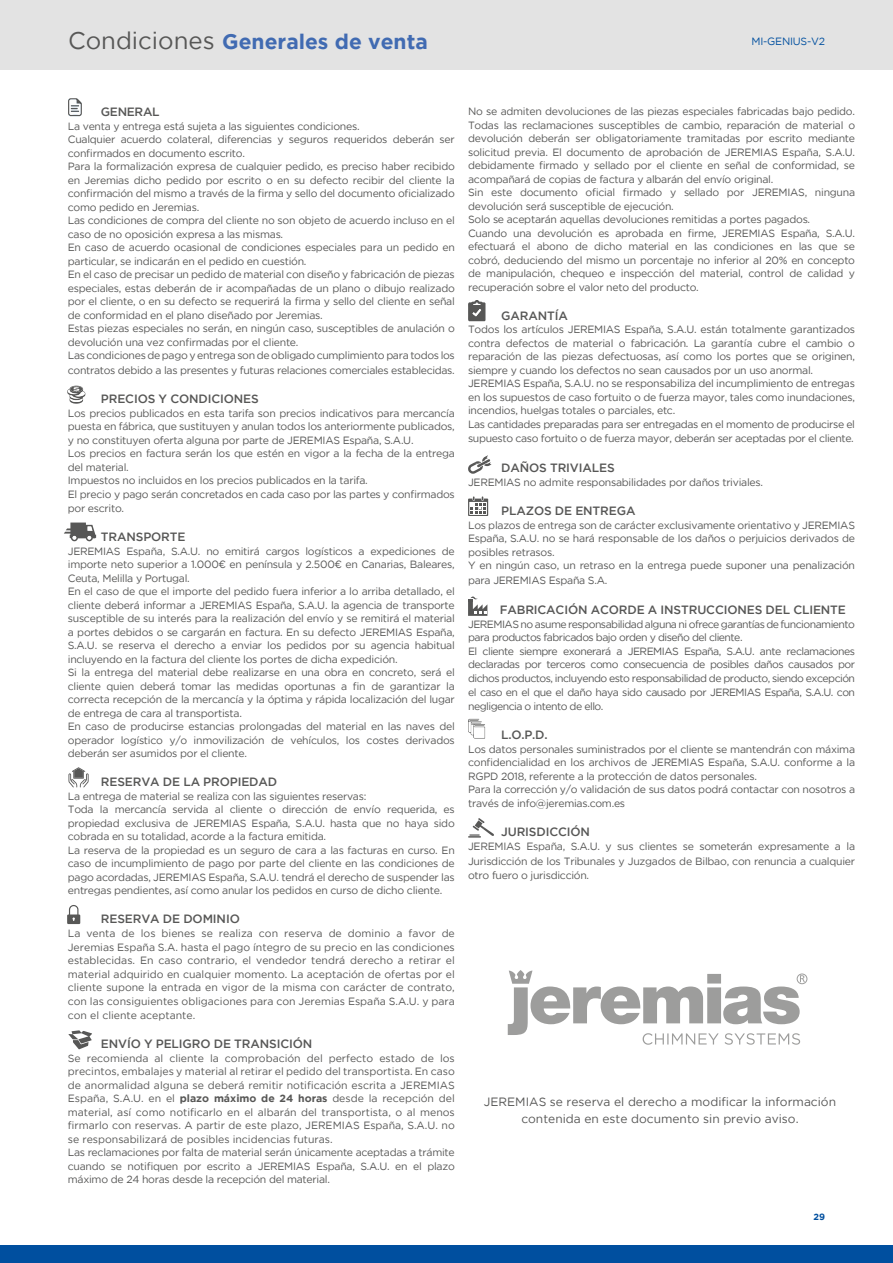
<style>
.page{position:relative;width:893px;height:1263px;background:#fff}
.page>*{position:absolute;margin:0;border:0;box-sizing:border-box;transform-origin:0 0}
.t1{font:700 21px "Gotham";color:#416bb2}
.t2{font:500 12px "Gotham";letter-spacing:-.01em;color:#575756}
.t3{font:12px/16.5px "Gotham";color:#575756;text-align:center}
.t4{font:10.5px/13.5px "Gotham";letter-spacing:-.025em;color:#575756}
.t5{font:10.5px/13.5px "Gotham";color:#575756}
.t6{font:10.5px/13.5px "Gotham";letter-spacing:-.05em;color:#575756}
.t7{font:10.5px "Gotham";letter-spacing:-.025em;color:#004f9f}
.t8{font:700 9px "Gotham";color:#004f9f}
.s1{font-weight:400;font-size:24px;color:#575756}
.s2{font-weight:700}
</style>
<div class="page">
<div style="left:0;top:0;width:893px;height:70px;background:#e3e3e3"></div>
<div style="left:0;top:1245px;width:893px;height:18px;background:#004f9f"></div>
<div style="left:797px;top:974px;width:10px;height:10px;border:1px solid #9d9d9c;border-radius:50%"></div>
<svg style="left:508px;top:970px;width:297px;height:75px"></svg>
<svg style="left:468px;top:719px;width:17px;height:19px"></svg>
<svg style="left:468px;top:818px;width:26px;height:20px"></svg>
<svg style="left:468px;top:596px;width:19px;height:20px"></svg>
<svg style="left:468px;top:496px;width:20px;height:20px"></svg>
<svg style="left:468px;top:455px;width:24px;height:19px"></svg>
<svg style="left:468px;top:300px;width:18px;height:22px"></svg>
<svg style="left:67px;top:905px;width:13px;height:19px"></svg>
<svg style="left:68px;top:1030px;width:24px;height:19px"></svg>
<svg style="left:68px;top:767px;width:21px;height:20px"></svg>
<svg style="left:64px;top:522px;width:32px;height:20px"></svg>
<svg style="left:67px;top:386px;width:18px;height:18px"></svg>
<svg style="left:68px;top:98px;width:14px;height:19px"></svg>
<h1 class="t1" style="left:68px;top:28px;width:361px"><span class="s1">Condiciones</span> Generales de venta</h1>
<p class="t7" style="left:752px;top:34px;width:75px">MI-GENIUS-V2</p>
<p class="t2" style="left:101px;top:104px;width:60px">GENERAL</p>
<p class="t4" style="left:68px;top:119px;width:388px">La venta y entrega está sujeta a las siguientes condiciones.<br>Cualquier acuerdo colateral, diferencias y seguros requeridos deberán ser confirmados en documento escrito.<br>Para la formalización expresa de cualquier pedido, es preciso haber recibido en Jeremias dicho pedido por escrito o en su defecto recibir del cliente la confirmación del mismo a través de la firma y sello del documento oficializado como pedido en Jeremias.<br>Las condiciones de compra del cliente no son objeto de acuerdo incluso en el caso de no oposición expresa a las mismas.<br>En caso de acuerdo ocasional de condiciones especiales para un pedido en particular, se indicarán en el pedido en cuestión.<br>En el caso de precisar un pedido de material con diseño y fabricación de piezas especiales, estas deberán de ir acompañadas de un plano o dibujo realizado por el cliente, o en su defecto se requerirá la firma y sello del cliente en señal de conformidad en el plano diseñado por Jeremias.<br>Estas piezas especiales no serán, en ningún caso, susceptibles de anulación o devolución una vez confirmadas por el cliente.<br>Las condiciones de pago y entrega son de obligado cumplimiento para todos los</p>
<p class="t4" style="left:68px;top:363px;width:388px">contratos debido a las presentes y futuras relaciones comerciales establecidas.</p>
<p class="t2" style="left:101px;top:391px;width:159px">PRECIOS Y CONDICIONES</p>
<p class="t4" style="left:68px;top:406px;width:388px">Los precios publicados en esta tarifa son precios indicativos para mercancía puesta en fábrica, que sustituyen y anulan todos los anteriormente publicados, y no constituyen oferta alguna por parte de JEREMIAS España, S.A.U.<br>Los precios en factura serán los que estén en vigor a la fecha de la entrega del material.<br>Impuestos no incluidos en los precios publicados en la tarifa.<br>El precio y pago serán concretados en cada caso por las partes y confirmados</p>
<p class="t4" style="left:68px;top:501px;width:58px">por escrito.</p>
<p class="t2" style="left:101px;top:529px;width:86px">TRANSPORTE</p>
<p class="t4" style="left:68px;top:544px;width:388px">JEREMIAS España, S.A.U. no emitirá cargos logísticos a expediciones de importe neto superior a 1.000€ en península y 2.500€ en Canarias, Baleares, Ceuta, Melilla y Portugal.<br>En el caso de que el importe del pedido fuera inferior a lo arriba detallado, el cliente deberá informar a JEREMIAS España, S.A.U. la agencia de transporte susceptible de su interés para la realización del envío y se remitirá el material a portes debidos o se cargarán en factura. En su defecto JEREMIAS España, S.A.U. se reserva el derecho a enviar los pedidos por su agencia habitual incluyendo en la factura del cliente los portes de dicha expedición.<br>Si la entrega del material debe realizarse en una obra en concreto, será el cliente quien deberá tomar las medidas oportunas a fin de garantizar la correcta recepción de la mercancía y la óptima y rápida localización del lugar de entrega de cara al transportista.<br>En caso de producirse estancias prolongadas del material en las naves del operador logístico y/o inmovilización de vehículos, los costes derivados deberán ser asumidos por el cliente.</p>
<p class="t2" style="left:101px;top:774px;width:178px">RESERVA DE LA PROPIEDAD</p>
<p class="t4" style="left:68px;top:789px;width:388px">La entrega de material se realiza con las siguientes reservas:<br>Toda la mercancía servida al cliente o dirección de envío requerida, es propiedad exclusiva de JEREMIAS España, S.A.U. hasta que no haya sido cobrada en su totalidad, acorde a la factura emitida.<br>La reserva de la propiedad es un seguro de cara a las facturas en curso. En caso de incumplimiento de pago por parte del cliente en las condiciones de pago acordadas, JEREMIAS España, S.A.U. tendrá el derecho de suspender las entregas pendientes, así como anular los pedidos en curso de dicho cliente.</p>
<p class="t2" style="left:101px;top:911px;width:140px">RESERVA DE DOMINIO</p>
<p class="t4" style="left:68px;top:926px;width:388px;text-align:justify">La venta de los bienes se realiza con reserva de dominio a favor de Jeremias España S.A. hasta el pago íntegro de su precio en las condiciones establecidas. En caso contrario, el vendedor tendrá derecho a retirar el material adquirido en cualquier momento. La aceptación de ofertas por el cliente supone la entrada en vigor de la misma con carácter de contrato, con las consiguientes obligaciones para con Jeremias España S.A.U. y para</p>
<p class="t5" style="left:68px;top:1008px;width:129px">con el cliente aceptante.</p>
<p class="t2" style="left:101px;top:1036px;width:213px">ENVÍO Y PELIGRO DE TRANSICIÓN</p>
<p class="t5" style="left:68px;top:1051px;width:388px">Se recomienda al cliente la comprobación del perfecto estado de los precintos, embalajes y material al retirar el pedido del transportista. En caso de anormalidad alguna se deberá remitir notificación escrita a JEREMIAS España, S.A.U. en el <span class="s2">plazo máximo de 24 horas</span> desde la recepción del material, así como notificarlo en el albarán del transportista, o al menos firmarlo con reservas. A partir de este plazo, JEREMIAS España, S.A.U. no se responsabilizará de posibles incidencias futuras.<br>Las reclamaciones por falta de material serán únicamente aceptadas a trámite cuando se notifiquen por escrito a JEREMIAS España, S.A.U. en el plazo máximo de 24 horas desde la recepción del material.</p>
<p class="t4" style="left:468px;top:105px;width:388px">No se admiten devoluciones de las piezas especiales fabricadas bajo pedido.<br>Todas las reclamaciones susceptibles de cambio, reparación de material o devolución deberán ser obligatoriamente tramitadas por escrito mediante solicitud previa. El documento de aprobación de JEREMIAS España, S.A.U. debidamente firmado y sellado por el cliente en señal de conformidad, se acompañará de copias de factura y albarán del envío original.<br>Sin este documento oficial firmado y sellado por JEREMIAS, ninguna devolución será susceptible de ejecución.<br>Solo se aceptarán aquellas devoluciones remitidas a portes pagados.<br>Cuando una devolución es aprobada en firme, JEREMIAS España, S.A.U. efectuará el abono de dicho material en las condiciones en las que se cobró, deduciendo del mismo un porcentaje no inferior al 20% en concepto de manipulación, chequeo e inspección del material, control de calidad y recuperación sobre el valor neto del producto.</p>
<p class="t2" style="left:501px;top:308px;width:68px">GARANTÍA</p>
<p class="t4" style="left:468px;top:323px;width:388px">Todos los artículos JEREMIAS España, S.A.U. están totalmente garantizados contra defectos de material o fabricación. La garantía cubre el cambio o reparación de las piezas defectuosas, así como los portes que se originen, siempre y cuando los defectos no sean causados por un uso anormal.<br>JEREMIAS España, S.A.U. no se responsabiliza del incumplimiento de entregas en los supuestos de caso fortuito o de fuerza mayor, tales como inundaciones, incendios, huelgas totales o parciales, etc.<br>Las cantidades preparadas para ser entregadas en el momento de producirse el</p>
<p class="t4" style="left:468px;top:432px;width:387px">supuesto caso fortuito o de fuerza mayor, deberán ser aceptadas por el cliente.</p>
<p class="t2" style="left:501px;top:459px;width:115px">DAÑOS TRIVIALES</p>
<p class="t4" style="left:468px;top:475px;width:296px">JEREMIAS no admite responsabilidades por daños triviales.</p>
<p class="t2" style="left:501px;top:503px;width:136px">PLAZOS DE ENTREGA</p>
<p class="t4" style="left:468px;top:518px;width:388px">Los plazos de entrega son de carácter exclusivamente orientativo y JEREMIAS España, S.A.U. no se hará responsable de los daños o perjuicios derivados de posibles retrasos.<br>Y en ningún caso, un retraso en la entrega puede suponer una penalización</p>
<p class="t4" style="left:468px;top:573px;width:141px">para JEREMIAS España S.A.</p>
<p class="t2" style="left:500px;top:602px;width:348px">FABRICACIÓN ACORDE A INSTRUCCIONES DEL CLIENTE</p>
<p class="t6" style="left:468px;top:617px;width:388px">JEREMIAS no asume responsabilidad alguna ni ofrece garantías de funcionamiento para productos fabricados bajo orden y diseño del cliente.<br>El cliente siempre exonerará a JEREMIAS España, S.A.U. ante reclamaciones declaradas por terceros como consecuencia de posibles daños causados por dichos productos, incluyendo esto responsabilidad de producto, siendo excepción el caso en el que el daño haya sido causado por JEREMIAS España, S.A.U. con</p>
<p class="t6" style="left:468px;top:699px;width:137px">negligencia o intento de ello.</p>
<p class="t2" style="left:501px;top:727px;width:48px">L.O.P.D.</p>
<p class="t4" style="left:468px;top:742px;width:388px">Los datos personales suministrados por el cliente se mantendrán con máxima confidencialidad en los archivos de JEREMIAS España, S.A.U. conforme a la RGPD 2018, referente a la protección de datos personales.<br>Para la corrección y/o validación de sus datos podrá contactar con nosotros a través de info@jeremias.com.es</p>
<p class="t2" style="left:501px;top:824px;width:90px">JURISDICCIÓN</p>
<p class="t4" style="left:468px;top:839px;width:388px;line-height:14.5px;text-align:justify">JEREMIAS España, S.A.U. y sus clientes se someterán expresamente a la Jurisdicción de los Tribunales y Juzgados de Bilbao, con renuncia a cualquier otro fuero o jurisdicción.</p>
<p class="t3" style="left:484px;top:1093px;width:354px">JEREMIAS se reserva el derecho a modificar la información contenida en este documento sin previo aviso.</p>
<p class="t8" style="left:813px;top:1211px;width:13px">29</p>
</div>
